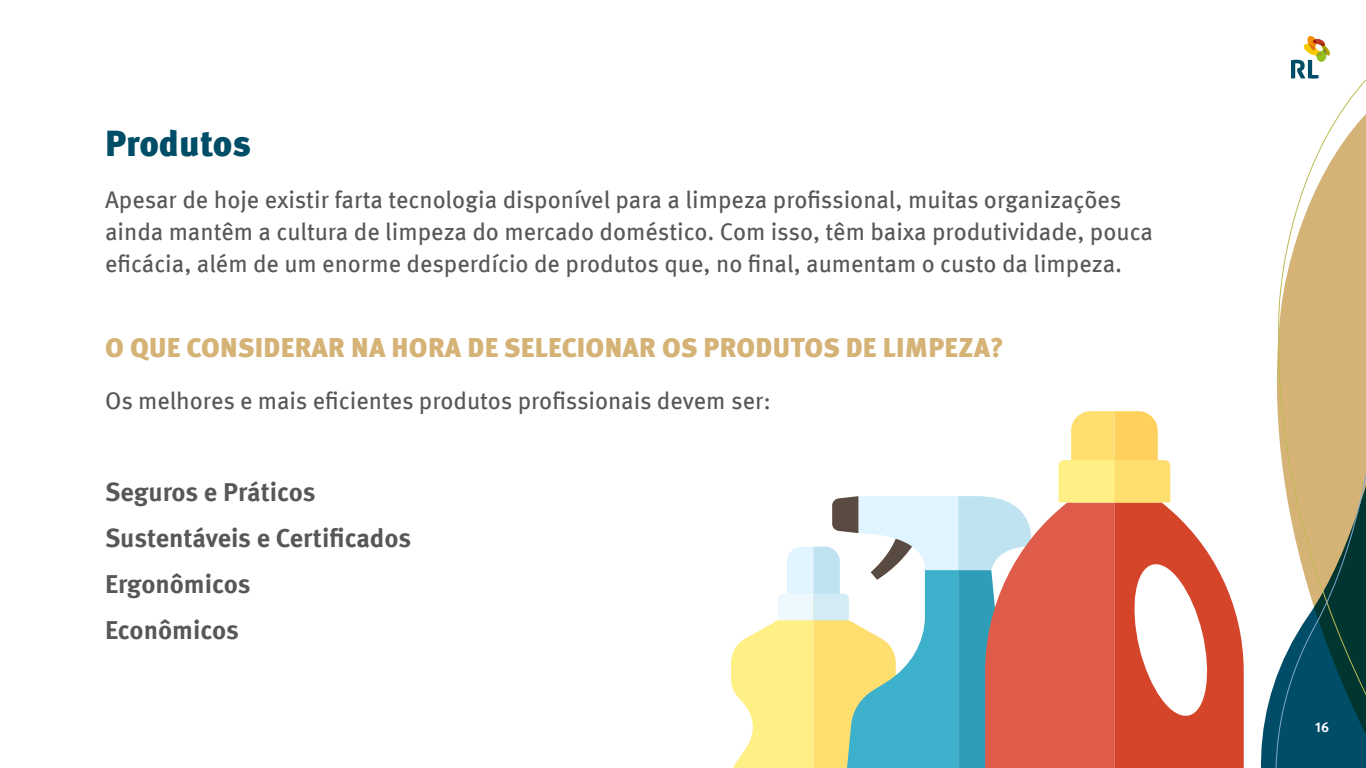
<style>
.page{position:relative;width:1366px;height:768px;background:#fff}
.page>*{position:absolute;margin:0;border:0;box-sizing:border-box;transform-origin:0 0}
.t1{font:900 36px "Meta Pro";color:#004d67}
.t2{font:900 27px "Meta Pro";letter-spacing:.01em;color:#d5b376}
.t3{font:700 26px/46px "Meta Pro";color:#575756}
.t4{font:24px/32px "Meta Pro";color:#575756}
.t5{font:700 14px "Meta Pro";color:#fff}
</style>
<div class="page">
<svg style="left:1297px;top:79px;width:69px;height:128px"></svg>
<svg style="left:1260px;top:207px;width:106px;height:561px"></svg>
<svg style="left:1291px;top:36px;width:39px;height:43px"></svg>
<svg style="left:731px;top:411px;width:513px;height:357px"></svg>
<h1 class="t1" style="left:105px;top:115px;width:148px">Produtos</h1>
<p class="t4" style="left:105px;top:182px;width:1050px">Apesar de hoje existir farta tecnologia disponível para a limpeza profissional, muitas organizações ainda mantêm a cultura de limpeza do mercado doméstico. Com isso, têm baixa produtividade, pouca eficácia, além de um enorme desperdício de produtos que, no final, aumentam o custo da limpeza.</p>
<p class="t2" style="left:105px;top:327px;width:900px">O QUE CONSIDERAR NA HORA DE SELECIONAR OS PRODUTOS DE LIMPEZA?</p>
<p class="t4" style="left:105px;top:384px;width:667px">Os melhores e mais eficientes produtos profissionais devem ser:</p>
<p class="t3" style="left:105px;top:468px;width:308px">Seguros e Práticos<br>Sustentáveis e Certificados<br>Ergonômicos<br>Econômicos</p>
<p class="t5" style="left:1315px;top:716px;width:16px">16</p>
</div>
